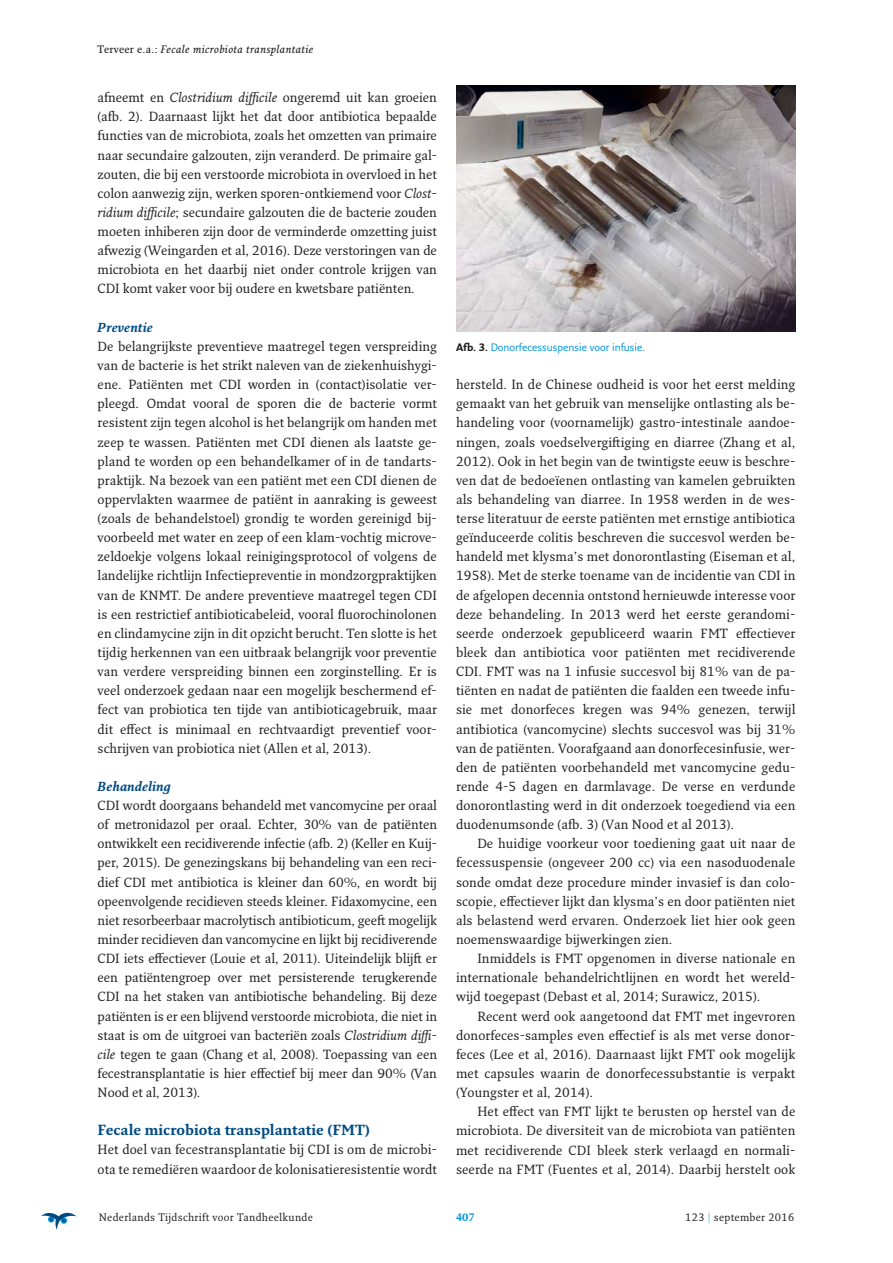
<style>
.page{position:relative;width:893px;height:1263px;background:#fff}
.page>*{position:absolute;margin:0;border:0;box-sizing:border-box;transform-origin:0 0}
.t1{font:700 14.25px "Fresco Plus Pro";color:#004b84}
.t2{font:12.9px/19.2px "Fresco Plus Pro";letter-spacing:.01em;color:#231f20;text-align:justify}
.t3{font:italic 700 12.75px "Fresco Plus Pro";color:#004b84}
.t4{font:10.5px "Fresco Plus Pro";letter-spacing:.03em;color:#231f20}
.t5{font:italic 600 10.5px "Fresco Plus Pro";letter-spacing:.03em;color:#231f20}
.t6{font:10.5px "Fresco Sans Plus Pro";color:#0095da}
.t7{font:700 10.5px "Fresco Plus Pro";color:#0095da}
.s1{font-style:normal}
.s2{font-style:italic}
.s3{font-weight:700;color:#231f20}
.s4{color:#0095da}
</style>
<div class="page">
<svg style="left:41px;top:1213px;width:35px;height:17px"></svg>
<img style="left:456px;top:85px;width:339px;height:247px">
<p class="t5" style="left:98px;top:44px;width:217px"><span class="s1">Terveer e.a.:</span> Fecale microbiota transplantatie</p>
<p class="t2" style="left:98px;top:89px;width:341px">afneemt en <span class="s2">Clostridium difficile</span> ongeremd uit kan groeien (afb. 2). Daarnaast lijkt het dat door antibiotica bepaalde functies van de microbiota, zoals het omzetten van primaire naar secundaire galzouten, zijn veranderd. De primaire gal&shy;zouten, die bij een verstoorde microbiota in overvloed in het colon aanwezig zijn, werken sporen-ontkiemend voor <span class="s2">Clost&shy;ridium difficile</span>; secundaire galzouten die de bacterie zouden moeten inhiberen zijn door de verminderde omzetting juist afwezig (Weingarden et al, 2016). Deze verstoringen van de microbiota en het daarbij niet onder controle krijgen van CDI komt vaker voor bij oudere en kwetsbare patiënten.</p>
<p class="t3" style="left:98px;top:321px;width:57px">Preventie</p>
<p class="t2" style="left:98px;top:337px;width:341px">De belangrijkste preventieve maatregel tegen verspreiding van de bacterie is het strikt naleven van de ziekenhuishygi&shy;ene. Patiënten met CDI worden in (contact)isolatie ver&shy;pleegd. Omdat vooral de sporen die de bacterie vormt resistent zijn tegen alcohol is het belangrijk om handen met zeep te wassen. Patiënten met CDI dienen als laatste ge&shy;pland te worden op een behandelkamer of in de tandarts&shy;praktijk. Na bezoek van een patiënt met een CDI dienen de oppervlakten waarmee de patiënt in aanraking is geweest (zoals de behandelstoel) grondig te worden gereinigd bij&shy;voorbeeld met water en zeep of een klam-vochtig microve&shy;zeldoekje volgens lokaal reinigingsprotocol of volgens de landelijke richtlijn Infectiepreventie in mondzorgpraktijken van de KNMT. De andere preventieve maatregel tegen CDI is een restrictief antibioticabeleid, vooral fluorochinolonen en clindamycine zijn in dit opzicht berucht. Ten slotte is het tijdig herkennen van een uitbraak belangrijk voor preventie van verdere verspreiding binnen een zorginstelling. Er is veel onderzoek gedaan naar een mogelijk beschermend ef&shy;fect van probiotica ten tijde van antibioticagebruik, maar dit effect is minimaal en rechtvaardigt preventief voor&shy;schrijven van probiotica niet (Allen et al, 2013).</p>
<p class="t3" style="left:98px;top:780px;width:75px">Behandeling</p>
<p class="t2" style="left:98px;top:797px;width:341px">CDI wordt doorgaans behandeld met vancomycine per oraal of metronidazol per oraal. Echter, 30% van de patiënten ontwikkelt een recidiverende infectie (afb. 2) (Keller en Kuij&shy;per, 2015). De genezingskans bij behandeling van een reci&shy;dief CDI met antibiotica is kleiner dan 60%, en wordt bij opeenvolgende recidieven steeds kleiner. Fidaxomycine, een niet resorbeerbaar macrolytisch antibioticum, geeft mogelijk minder recidieven dan vancomycine en lijkt bij recidiverende CDI iets effectiever (Louie et al, 2011). Uiteindelijk blijft er een patiëntengroep over met persisterende terugkerende CDI na het staken van antibiotische behandeling. Bij deze patiënten is er een blijvend verstoorde microbiota, die niet in staat is om de uitgroei van bacteriën zoals <span class="s2">Clostridium diffi&shy;cile</span> tegen te gaan (Chang et al, 2008). Toepassing van een fecestransplantatie is hier effectief bij meer dan 90% (Van Nood et al, 2013).</p>
<p class="t1" style="left:98px;top:1124px;width:274px">Fecale microbiota transplantatie (FMT)</p>
<p class="t2" style="left:98px;top:1141px;width:341px">Het doel van fecestransplantatie bij CDI is om de microbi&shy;ota te remediëren waardoor de kolonisatieresistentie wordt</p>
<p class="t6" style="left:456px;top:342px;width:191px"><span class="s3">Afb. 3.</span> Donorfecessuspensie voor infusie.</p>
<p class="t2" style="left:456px;top:376px;width:341px">hersteld. In de Chinese oudheid is voor het eerst melding gemaakt van het gebruik van menselijke ontlasting als be&shy;handeling voor (voornamelijk) gastro-intestinale aandoe&shy;ningen, zoals voedselvergiftiging en diarree (Zhang et al, 2012). Ook in het begin van de twintigste eeuw is beschre&shy;ven dat de bedoeïenen ontlasting van kamelen gebruikten als behandeling van diarree. In 1958 werden in de wes&shy;terse literatuur de eerste patiënten met ernstige antibiotica geïnduceerde colitis beschreven die succesvol werden be&shy;handeld met klysma’s met donorontlasting (Eiseman et al, 1958). Met de sterke toename van de incidentie van CDI in de afgelopen decennia ontstond hernieuwde interesse voor deze behandeling. In 2013 werd het eerste gerandomi&shy;seerde onderzoek gepubliceerd waarin FMT effectiever bleek dan antibiotica voor patiënten met recidiverende CDI. FMT was na 1 infusie succesvol bij 81% van de pa&shy;tiënten en nadat de patiënten die faalden een tweede infu&shy;sie met donorfeces kregen was 94% genezen, terwijl antibiotica (vancomycine) slechts succesvol was bij 31% van de patiënten. Voorafgaand aan donorfecesinfusie, wer&shy;den de patiënten voorbehandeld met vancomycine gedu&shy;rende 4-5 dagen en darmlavage. De verse en verdunde donorontlasting werd in dit onderzoek toegediend via een duodenumsonde (afb. 3) (Van Nood et al 2013).</p>
<p class="t2" style="left:456px;top:835px;width:341px;text-indent:21px">De huidige voorkeur voor toediening gaat uit naar de fecessuspensie (ongeveer 200 cc) via een nasoduodenale sonde omdat deze procedure minder invasief is dan colo&shy;scopie, effectiever lijkt dan klysma’s en door patiënten niet als belastend werd ervaren. Onderzoek liet hier ook geen noemenswaardige bijwerkingen zien.</p>
<p class="t2" style="left:456px;top:950px;width:341px;text-indent:21px">Inmiddels is FMT opgenomen in diverse nationale en internationale behandelrichtlijnen en wordt het wereld&shy;wijd toegepast (Debast et al, 2014; Surawicz, 2015).</p>
<p class="t2" style="left:456px;top:1007px;width:341px;text-indent:21px">Recent werd ook aangetoond dat FMT met ingevroren donorfeces-samples even effectief is als met verse donor&shy;feces (Lee et al, 2016). Daarnaast lijkt FMT ook mogelijk met capsules waarin de donorfecessubstantie is verpakt (Youngster et al, 2014).</p>
<p class="t2" style="left:456px;top:1103px;width:341px;text-indent:21px">Het effect van FMT lijkt te berusten op herstel van de microbiota. De diversiteit van de microbiota van patiënten met recidiverende CDI bleek sterk verlaagd en normali&shy;seerde na FMT (Fuentes et al, 2014). Daarbij herstelt ook</p>
<p class="t4" style="left:99px;top:1212px;width:216px">Nederlands Tijdschrift voor Tandheelkunde</p>
<p class="t7" style="left:456px;top:1212px;width:20px">407</p>
<p class="t4" style="left:685px;top:1212px;width:111px">123 <span class="s4">|</span> september 2016</p>
</div>
